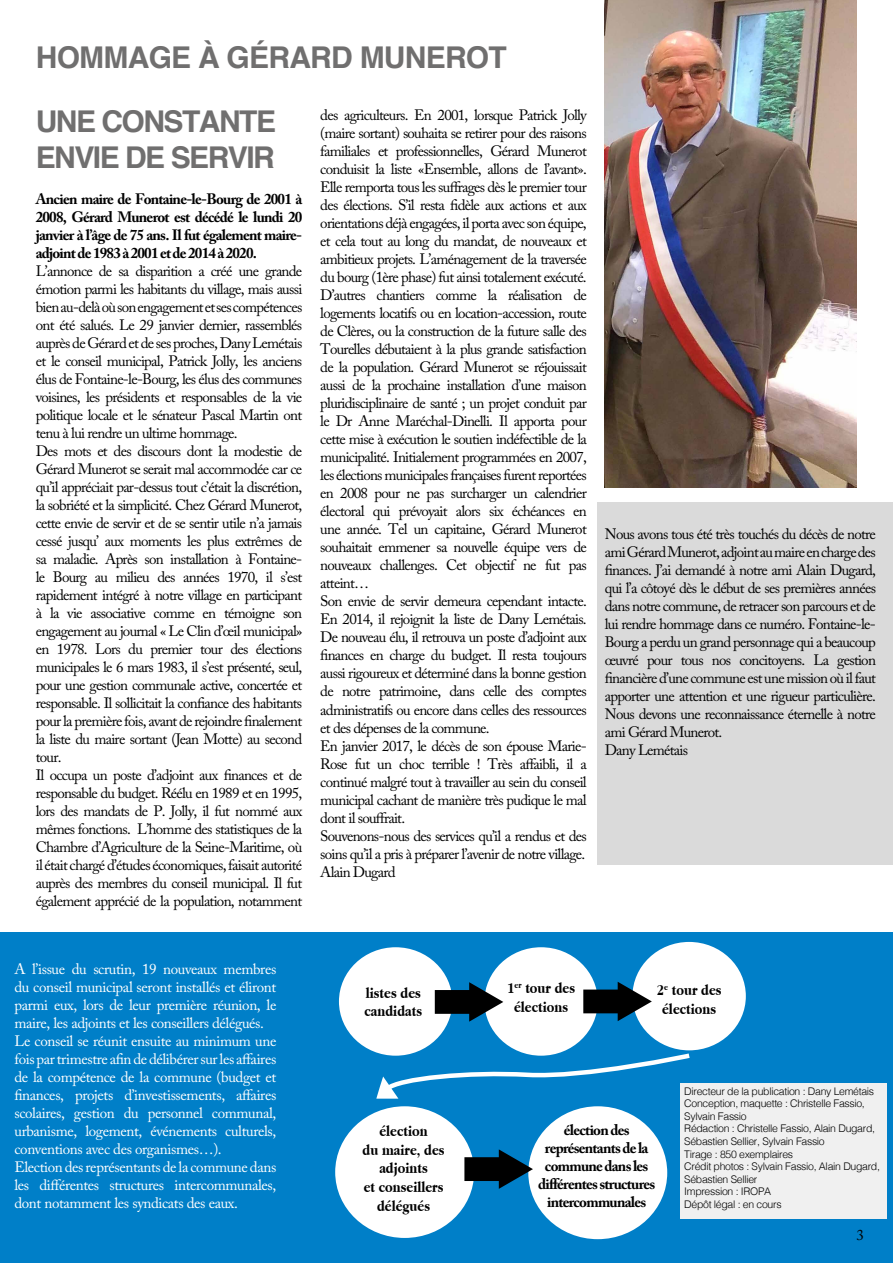
<style>
.page{position:relative;width:893px;height:1263px;background:#fff}
.page>*{position:absolute;margin:0;border:0;box-sizing:border-box;transform-origin:0 0}
.t1{font:700 30px/36px "Helvetica";letter-spacing:-.05em;color:#706f6f}
.t2{font:700 30px "Helvetica";letter-spacing:-.025em;color:#706f6f}
.t3{font:700 15.75px/18.9px "Apple Garamond";color:#000;text-align:center}
.t4{font:15px/18px "Adobe Caslon Pro";letter-spacing:-.05em;color:#000}
.t5{font:15px/18px "Adobe Caslon Pro";letter-spacing:-.025em;color:#fff}
.t6{font:700 15px/18px "Adobe Caslon Pro";letter-spacing:-.05em;color:#000;text-align:justify}
.t7{font:300 10.5px/12.6px "Helvetica";letter-spacing:-.03em;color:#000}
</style>
<div class="page">
<div style="left:597px;top:502px;width:296px;height:362px;background:#dadada"></div>
<div style="left:0;top:932px;width:893px;height:331px;background:#007fc8"></div>
<img style="left:605px;top:0;width:251px;height:488px">
<div style="left:339px;top:947px;width:113px;height:109px;background:#fff;border-radius:50%"></div>
<div style="left:484px;top:947px;width:114px;height:109px;background:#fff;border-radius:50%"></div>
<div style="left:632px;top:942px;width:114px;height:108px;background:#fff;border-radius:50%"></div>
<div style="left:335px;top:1106px;width:139px;height:132px;background:#fff;border-radius:50%"></div>
<div style="left:528px;top:1106px;width:139px;height:133px;background:#fff;border-radius:50%"></div>
<svg style="left:435px;top:982px;width:68px;height:40px"></svg>
<svg style="left:583px;top:982px;width:69px;height:39px"></svg>
<svg style="left:464px;top:1149px;width:69px;height:40px"></svg>
<svg style="left:376px;top:1051px;width:314px;height:48px"></svg>
<div style="left:680px;top:1083px;width:206px;height:135px;background:#f0f0f0"></div>
<h1 class="t2" style="left:36px;top:33px;width:473px">HOMMAGE À GÉRARD MUNEROT</h1>
<h1 class="t1" style="left:36px;top:104px;width:242px">UNE CONSTANTE<br>ENVIE DE SERVIR</h1>
<p class="t6" style="left:36px;top:190px;width:268px">Ancien maire de Fontaine-le-Bourg de 2001 à 2008, Gérard Munerot est décédé le lundi 20 janvier à l’âge de 75 ans. Il fut également maire&shy;adjoint de 1983 à 2001 et de 2014 à 2020.</p>
<p class="t4" style="left:36px;top:262px;width:268px">L’annonce de sa disparition a créé une grande émotion parmi les habitants du village, mais aussi bien au-delà où son engagement et ses compétences ont été salués. Le 29 janvier dernier, rassemblés auprès de Gérard et de ses proches, Dany Lemétais et le conseil municipal, Patrick Jolly, les anciens élus de Fontaine-le-Bourg, les élus des communes voisines, les présidents et responsables de la vie politique locale et le sénateur Pascal Martin ont tenu à lui rendre un ultime hommage.<br>Des mots et des discours dont la modestie de Gérard Munerot se serait mal accommodée car ce qu’il appréciait par-dessus tout c’était la discrétion, la sobriété et la simplicité. Chez Gérard Munerot, cette envie de servir et de se sentir utile n’a jamais cessé jusqu’ aux moments les plus extrêmes de sa maladie. Après son installation à Fontaine&shy;le Bourg au milieu des années 1970, il s’est rapidement intégré à notre village en participant à la vie associative comme en témoigne son engagement au journal « Le Clin d’œil municipal» en 1978. Lors du premier tour des élections municipales le 6 mars 1983, il s’est présenté, seul, pour une gestion communale active, concertée et responsable. Il sollicitait la confiance des habitants pour la première fois, avant de rejoindre finalement la liste du maire sortant (Jean Motte) au second tour.<br>Il occupa un poste d’adjoint aux finances et de responsable du budget. Réélu en 1989 et en 1995, lors des mandats de P. Jolly, il fut nommé aux mêmes fonctions. L’homme des statistiques de la Chambre d’Agriculture de la Seine-Maritime, où il était chargé d’études économiques, faisait autorité auprès des membres du conseil municipal. Il fut également apprécié de la population, notamment</p>
<p class="t4" style="left:320px;top:106px;width:268px">des agriculteurs. En 2001, lorsque Patrick Jolly (maire sortant) souhaita se retirer pour des raisons familiales et professionnelles, Gérard Munerot conduisit la liste «Ensemble, allons de l’avant».<br>Elle remporta tous les suffrages dès le premier tour des élections. S’il resta fidèle aux actions et aux orientations déjà engagées, il porta avec son équipe, et cela tout au long du mandat, de nouveaux et ambitieux projets. L’aménagement de la traversée du bourg (1ère phase) fut ainsi totalement exécuté.<br>D’autres chantiers comme la réalisation de logements locatifs ou en location-accession, route de Clères, ou la construction de la future salle des Tourelles débutaient à la plus grande satisfaction de la population. Gérard Munerot se réjouissait aussi de la prochaine installation d’une maison pluridisciplinaire de santé ; un projet conduit par le Dr Anne Maréchal-Dinelli. Il apporta pour cette mise à exécution le soutien indéfectible de la municipalité. Initialement programmées en 2007, les élections municipales françaises furent reportées en 2008 pour ne pas surcharger un calendrier électoral qui prévoyait alors six échéances en une année. Tel un capitaine, Gérard Munerot souhaitait emmener sa nouvelle équipe vers de nouveaux challenges. Cet objectif ne fut pas atteint…<br>Son envie de servir demeura cependant intacte.<br>En 2014, il rejoignit la liste de Dany Lemétais.<br>De nouveau élu, il retrouva un poste d’adjoint aux finances en charge du budget. Il resta toujours aussi rigoureux et déterminé dans la bonne gestion de notre patrimoine, dans celle des comptes administratifs ou encore dans celles des ressources et des dépenses de la commune.<br>En janvier 2017, le décès de son épouse Marie-Rose fut un choc terrible ! Très affaibli, il a continué malgré tout à travailler au sein du conseil municipal cachant de manière très pudique le mal dont il souffrait.<br>Souvenons-nous des services qu’il a rendus et des soins qu’il a pris à préparer l’avenir de notre village.<br>Alain Dugard</p>
<p class="t4" style="left:605px;top:525px;width:273px">Nous avons tous été très touchés du décès de notre ami Gérard Munerot, adjoint au maire en charge des finances. J’ai demandé à notre ami Alain Dugard, qui l’a côtoyé dès le début de ses premières années dans notre commune, de retracer son parcours et de lui rendre hommage dans ce numéro. Fontaine-le-Bourg a perdu un grand personnage qui a beaucoup œuvré pour tous nos concitoyens. La gestion financière d’une commune est une mission où il faut apporter une attention et une rigueur particulière.<br>Nous devons une reconnaissance éternelle à notre ami Gérard Munerot.<br>Dany Lemétais</p>
<p class="t5" style="left:14px;top:960px;width:263px">A l’issue du scrutin, 19 nouveaux membres du conseil municipal seront installés et éliront parmi eux, lors de leur première réunion, le maire, les adjoints et les conseillers délégués.<br>Le conseil se réunit ensuite au minimum une fois par trimestre afin de délibérer sur les affaires de la compétence de la commune (budget et finances, projets d’investissements, affaires scolaires, gestion du personnel communal, urbanisme, logement, événements culturels, conventions avec des organismes…).<br>Election des représentants de la commune dans les différentes structures intercommunales, dont notamment les syndicats des eaux.</p>
<p class="t3" style="left:364px;top:983px;width:59px;text-align:left">listes des candidats</p>
<p class="t3" style="left:507px;top:979px;width:70px">1<sup>er</sup> tour des élections</p>
<p class="t3" style="left:657px;top:980px;width:66px">2<sup>e</sup> tour des élections</p>
<p class="t3" style="left:363px;top:1121px;width:84px">élection<br>du maire, des adjoints<br>et conseillers délégués</p>
<p class="t6" style="left:538px;top:1121px;width:119px;text-align:center">élection des représentants de la commune dans les différentes structures intercommunales</p>
<p class="t7" style="left:684px;top:1084px;width:197px">Directeur de la publication : Dany Lemétais<br>Conception, maquette : Christelle Fassio,<br>Sylvain Fassio<br>Rédaction : Christelle Fassio, Alain Dugard,<br>Sébastien Sellier, Sylvain Fassio<br>Tirage : 850 exemplaires<br>Crédit photos : Sylvain Fassio, Alain Dugard,<br>Sébastien Sellier<br>Impression : IROPA<br>Dépôt légal : en cours</p>
<p class="t4" style="left:856px;top:1226px;width:9px">3</p>
</div>
